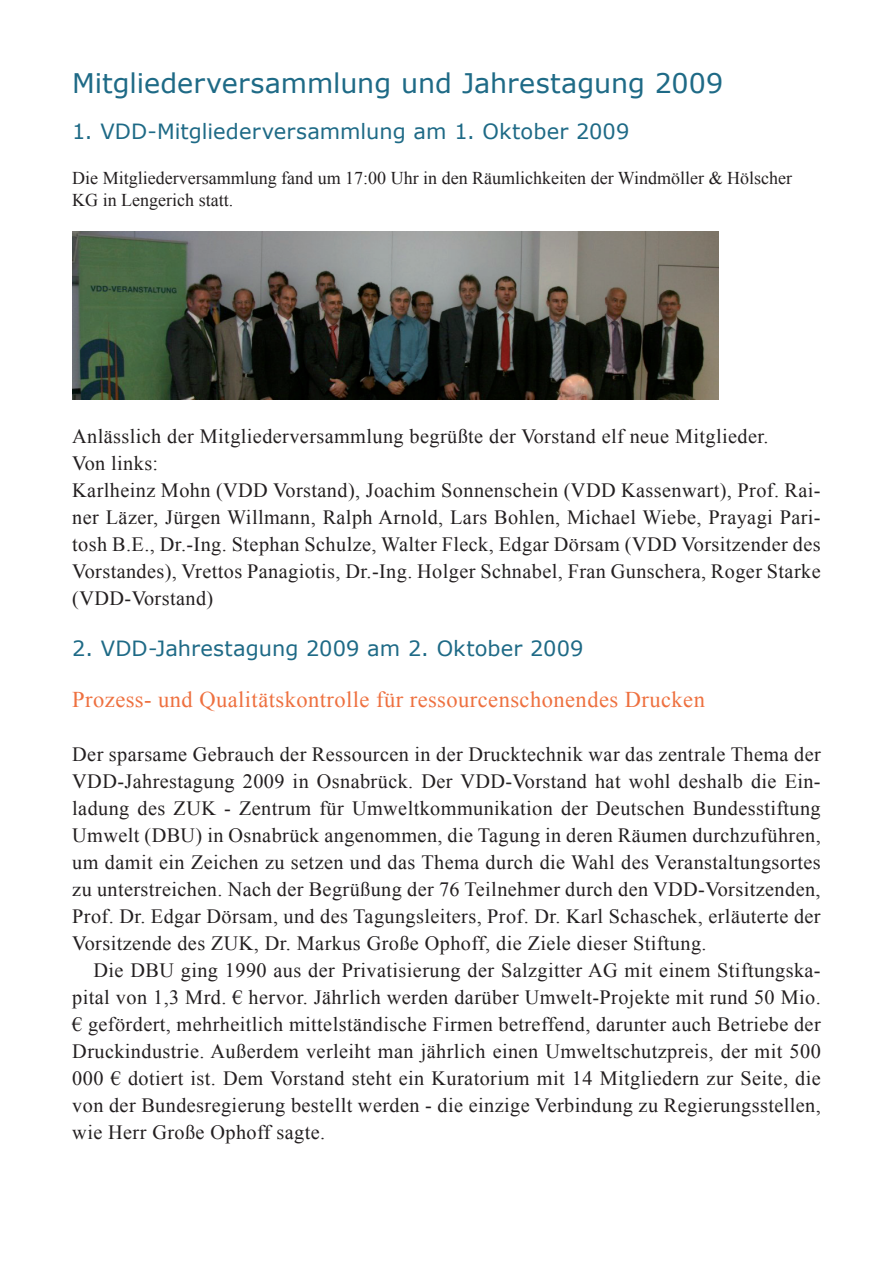
<style>
.page{position:relative;width:893px;height:1263px;background:#fff}
.page>*{position:absolute;margin:0;border:0;box-sizing:border-box;transform-origin:0 0}
.t1{font:27px "Verdana";color:#1e6a86}
.t2{font:22.5px "Times New Roman";letter-spacing:.02em;color:#ee703f}
.t3{font:21px "Verdana";letter-spacing:.005em;color:#1e6a86}
.t4{font:20.25px/27px "Times New Roman";letter-spacing:.02em;color:#231f20;text-align:justify}
.t5{font:18px/21.6px "Times New Roman";color:#231f20}
</style>
<div class="page">
<img style="left:72px;top:232px;width:646px;height:168px">
<h1 class="t1" style="left:72px;top:66px;width:652px">Mitgliederversammlung und Jahrestagung 2009</h1>
<p class="t3" style="left:72px;top:118px;width:559px">1. VDD-Mitgliederversammlung am 1. Oktober 2009</p>
<p class="t5" style="left:72px;top:167px;width:721px">Die Mitgliederversammlung fand um 17:00 Uhr in den Räumlichkeiten der Windmöller &amp; Hölscher<br>KG in Lengerich statt.</p>
<p class="t4" style="left:72px;top:423px;width:750px;text-align:left">Anlässlich der Mitgliederversammlung begrüßte der Vorstand elf neue Mitglieder.<br>Von links:<br>Karlheinz Mohn (VDD Vorstand), Joachim Sonnenschein (VDD Kassenwart), Prof. Rai&shy;ner Läzer, Jürgen Willmann, Ralph Arnold, Lars Bohlen, Michael Wiebe, Prayagi Pari&shy;tosh B.E., Dr.-Ing. Stephan Schulze, Walter Fleck, Edgar Dörsam (VDD Vorsitzender des Vorstandes), Vrettos Panagiotis, Dr.-Ing. Holger Schnabel, Fran Gunschera, Roger Starke (VDD-Vorstand)</p>
<p class="t3" style="left:72px;top:635px;width:513px">2. VDD-Jahrestagung 2009 am 2. Oktober 2009</p>
<p class="t2" style="left:72px;top:685px;width:634px">Prozess- und Qualitätskontrolle für ressourcenschonendes Drucken</p>
<p class="t4" style="left:72px;top:741px;width:750px">Der sparsame Gebrauch der Ressourcen in der Drucktechnik war das zentrale Thema der VDD-Jahrestagung 2009 in Osnabrück. Der VDD-Vorstand hat wohl deshalb die Ein&shy;ladung des ZUK - Zentrum für Umweltkommunikation der Deutschen Bundesstiftung Umwelt (DBU) in Osnabrück angenommen, die Tagung in deren Räumen durchzuführen, um damit ein Zeichen zu setzen und das Thema durch die Wahl des Veranstaltungsortes zu unterstreichen. Nach der Begrüßung der 76 Teilnehmer durch den VDD-Vorsitzenden, Prof. Dr. Edgar Dörsam, und des Tagungsleiters, Prof. Dr. Karl Schaschek, erläuterte der Vorsitzende des ZUK, Dr. Markus Große Ophoff, die Ziele dieser Stiftung.</p>
<p class="t4" style="left:72px;top:957px;width:750px;text-indent:21px">Die DBU ging 1990 aus der Privatisierung der Salzgitter AG mit einem Stiftungska&shy;pital von 1,3 Mrd. € hervor. Jährlich werden darüber Umwelt-Projekte mit rund 50 Mio. € gefördert, mehrheitlich mittelständische Firmen betreffend, darunter auch Betriebe der Druckindustrie. Außerdem verleiht man jährlich einen Umweltschutzpreis, der mit 500<br>000 € dotiert ist. Dem Vorstand steht ein Kuratorium mit 14 Mitgliedern zur Seite, die von der Bundesregierung bestellt werden - die einzige Verbindung zu Regierungsstellen, wie Herr Große Ophoff sagte.</p>
</div>
